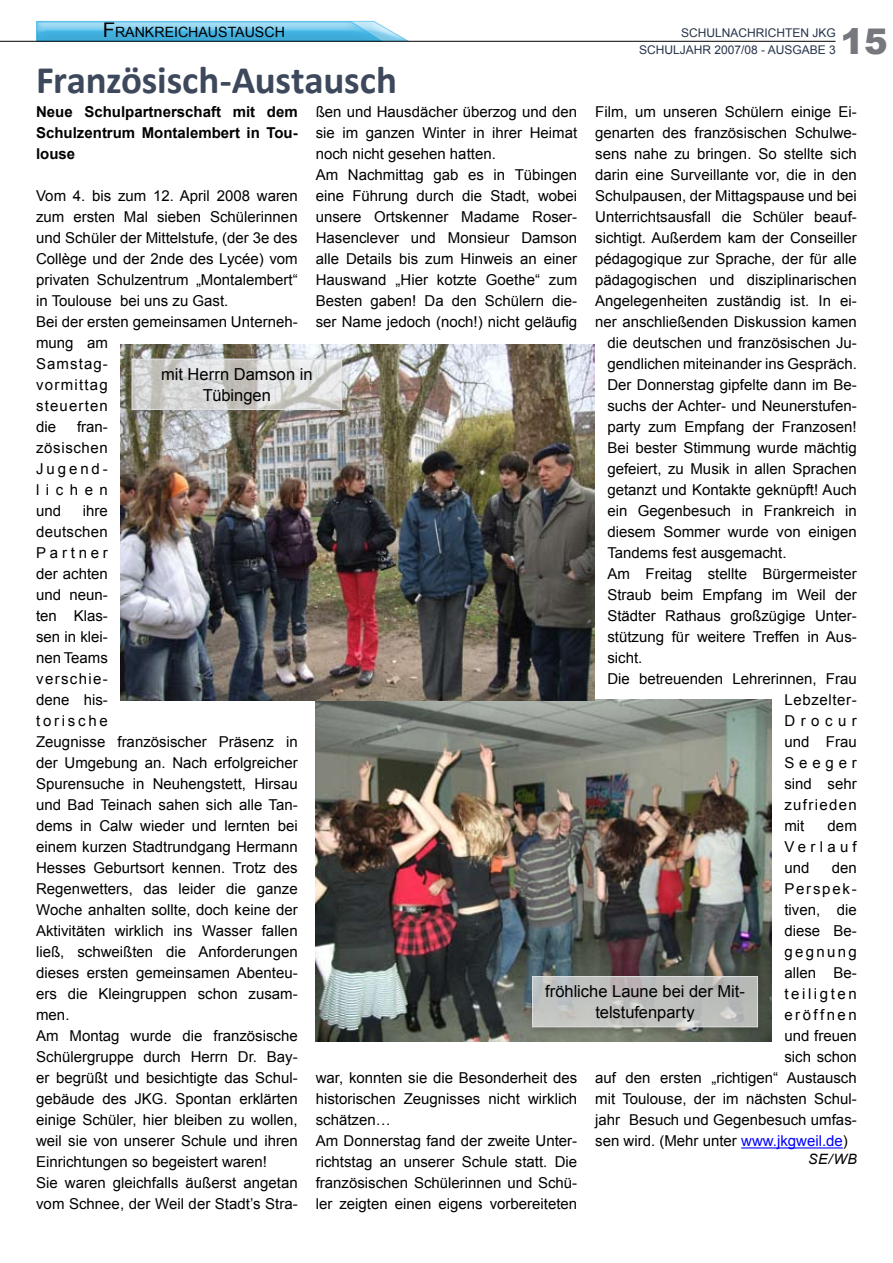
<style>
.page{position:relative;width:893px;height:1263px;background:#fff}
.page>*{position:absolute;margin:0;border:0;box-sizing:border-box;transform-origin:0 0}
.t1{font:700 39px "Calibri";letter-spacing:-.005em;color:#3d485c}
.t2{font:900 35.4px "Arial";color:#77787d}
.t3{font:16.5px/21px "Arial";color:#000;text-align:center}
.t4{font:15px/21px "Arial";color:#000}
.t5{font:700 15px/21px "Arial";color:#000;text-align:justify}
.t6{font:italic 14.25px "Arial";color:#000}
.t7{font:14.1px "Arial";color:#000}
.t8{font:12px "Arial";color:#27344a}
.s1{font-size:20.25px}
.s2{color:#00f}
</style>
<div class="page">
<svg style="left:36px;top:20px;width:374px;height:21px;background:#71c3e6"></svg>
<hr style="left:0;top:41px;width:836px;height:1px;background:#000">
<hr style="left:741px;top:1147px;width:102px;height:1px;background:#00f">
<img style="left:315px;top:699px;width:457px;height:342px">
<img style="left:121px;top:345px;width:474px;height:355px">
<div style="left:526px;top:970px;width:242px;height:67px;background:#000;opacity:.28"></div>
<svg style="left:534px;top:978px;width:222px;height:47px;background:#bebfbd"></svg>
<div style="left:532px;top:976px;width:226px;height:51px;border:1px solid #dddedf"></div>
<div style="left:125px;top:353px;width:227px;height:67px;background:#000;opacity:.28"></div>
<svg style="left:134px;top:361px;width:206px;height:46px;background:#d4d4d2"></svg>
<div style="left:132px;top:359px;width:210px;height:50px;border:1px solid #dddedf"></div>
<p class="t7" style="left:103px;top:23px;width:184px"><span class="s1">F</span>RANKREICHAUSTAUSCH</p>
<p class="t8" style="left:681px;top:25px;width:155px">Schulnachrichten JKG</p>
<h2 class="t2" style="left:840px;top:15px;width:49px">15</h2>
<p class="t8" style="left:639px;top:42px;width:198px">Schuljahr 2007/08 - Ausgabe 3</p>
<h1 class="t1" style="left:36px;top:56px;width:362px">Französisch-Austausch</h1>
<p class="t5" style="left:36px;top:102px;width:263px">Neue Schulpartnerschaft mit dem Schulzentrum Montalembert in Tou&shy;louse</p>
<p class="t4" style="left:36px;top:186px;width:263px">Vom 4. bis zum 12. April 2008 waren zum ersten Mal sieben Schülerinnen und Schüler der Mittelstufe, (der 3e des<br>Collège und der 2nde des Lycée) vom privaten Schulzentrum „Montalembert“ in Toulouse bei uns zu Gast.<br>Bei der ersten gemeinsamen U nterneh&shy;mung am<br>Samstag-<br>vormittag<br>steuerten<br>die</p>
<p class="t4" style="left:595px;top:102px;width:263px">Film, um unseren Schülern einige Ei-</p>
<p class="t4" style="left:595px;top:123px;width:263px">genarten des französischen Schulwe-</p>
<p class="t4" style="left:595px;top:144px;width:263px">sens nahe zu bringen. So stellte sich</p>
<p class="t4" style="left:595px;top:165px;width:263px">darin eine Surveillante vor, die in den</p>
<p class="t4" style="left:595px;top:186px;width:263px">Schulpausen, der Mittagspause und bei</p>
<p class="t4" style="left:595px;top:207px;width:263px">U nterrichtsausfall die Schüler beauf-</p>
<p class="t4" style="left:595px;top:228px;width:263px">sichtigt. Außerdem kam der Conseiller</p>
<p class="t4" style="left:595px;top:249px;width:263px">pédagogique zur Sprache, der für alle</p>
<p class="t4" style="left:595px;top:270px;width:263px">pädagogischen und disziplinarischen</p>
<p class="t4" style="left:595px;top:291px;width:263px">Angelegenheiten zuständig ist. I n ei-</p>
<p class="t4" style="left:595px;top:312px;width:263px">ner anschließenden Diskussion kamen</p>
<p class="t4" style="left:607px;top:333px;width:251px">die deutschen und französischen Ju-</p>
<p class="t4" style="left:607px;top:354px;width:251px">gendlichen miteinander ins Gespräch.</p>
<p class="t4" style="left:607px;top:375px;width:251px">Der Donnerstag gipfelte dann im Be-</p>
<p class="t4" style="left:607px;top:396px;width:251px">suchs der Achter- und Neunerstufen-</p>
<p class="t4" style="left:607px;top:417px;width:251px">party zum Empfang der Franzosen!</p>
<p class="t4" style="left:607px;top:438px;width:251px">Bei bester Stimmung wurde mächtig</p>
<p class="t4" style="left:607px;top:459px;width:251px">gefeiert, zu Musik in allen Sprachen</p>
<p class="t4" style="left:607px;top:480px;width:251px">getanzt und Kontakte geknüpft! Auch</p>
<p class="t4" style="left:607px;top:501px;width:251px">ein Gegenbesuch in Frankreich in</p>
<p class="t4" style="left:607px;top:522px;width:251px">diesem Sommer wurde von einigen</p>
<p class="t4" style="left:607px;top:543px;width:181px">Tandems fest ausgemacht.</p>
<p class="t4" style="left:607px;top:564px;width:251px">Am Freitag stellte Bürgermeister</p>
<p class="t4" style="left:607px;top:585px;width:251px">Straub beim Empfang im Weil der</p>
<p class="t4" style="left:607px;top:606px;width:251px">Städter Rathaus großzügige U nter-</p>
<p class="t4" style="left:607px;top:627px;width:251px">stützung für weitere Treffen in Aus-</p>
<p class="t4" style="left:607px;top:648px;width:37px">sicht.</p>
<p class="t4" style="left:607px;top:669px;width:251px">Die betreuenden Lehrerinnen, Frau</p>
<p class="t4" style="left:784px;top:690px;width:74px">Lebzelter-</p>
<p class="t4" style="left:784px;top:711px;width:74px">Drocur</p>
<p class="t4" style="left:784px;top:732px;width:74px">und Frau</p>
<p class="t4" style="left:784px;top:753px;width:74px">Seeger</p>
<p class="t4" style="left:784px;top:774px;width:74px">sind sehr</p>
<p class="t4" style="left:784px;top:795px;width:74px">zufrieden</p>
<p class="t4" style="left:784px;top:816px;width:21px">mit</p>
<p class="t4" style="left:316px;top:102px;width:263px">ßen und Hausdächer überzog und den sie im ganzen Winter in ihrer Heimat noch nicht gesehen hatten.<br>Am Nachmittag gab es in Tübingen eine Führung durch die Stadt, wobei unsere Ortskenner Madame Roser-Hasenclever und Monsieur Damson alle Details bis zum H inweis an einer Hauswand „H ier kotzte Goethe“ zum Besten gaben! Da den Schülern die&shy;ser Name jedoch (noch!) nicht geläufig</p>
<p class="t3" style="left:161px;top:364px;width:153px">mit Herrn Damson in<br>Tübingen</p>
<p class="t4" style="left:36px;top:417px;width:73px;text-align:justify;text-indent:41px">fran&shy;zösischen Jugend&shy;lichen und</p>
<p class="t4" style="left:36px;top:501px;width:263px;text-indent:47px">ihre<br>deutschen<br>Partner<br>der achten<br>und neun-<br>ten Klas-<br>sen in klei-<br>nen Teams<br>verschie-<br>dene his-<br>torische<br>Zeugnisse französischer Präsenz in der U mgebung an. Nach erfolgreicher<br>Spurensuche in Neuhengstett, H irsau und Bad Teinach sahen sich alle Tan&shy;dems in Calw wieder und lernten bei einem kurzen Stadtrundgang Hermann<br>H esses Geburtsort kennen. Trotz des<br>Regenwetters, das leider die ganze<br>Woche anhalten sollte, doch keine der<br>Aktivitäten wirklich ins Wasser fallen ließ, schweißten die Anforderungen dieses ersten gemeinsamen Abenteu&shy;ers die Kleingruppen schon zusam&shy;men.<br>Am Montag wurde die französische<br>Schülergruppe durch Herrn Dr. Bay&shy;er begrüßt und besichtigte das Schul&shy;gebäude des JKG. Spontan erklärten einige Schüler, hier bleiben zu wollen, weil sie von unserer Schule und ihren<br>Einrichtungen so begeistert waren!<br>Sie waren gleichfalls äußerst angetan vom Schnee, der Weil der Stadt’s Stra-</p>
<p class="t4" style="left:784px;top:816px;width:74px;text-align:justify;text-indent:43px">dem Verlauf und</p>
<p class="t4" style="left:832px;top:858px;width:27px">den</p>
<p class="t4" style="left:784px;top:879px;width:74px">Perspek-</p>
<p class="t4" style="left:784px;top:900px;width:74px">tiven, die</p>
<p class="t4" style="left:784px;top:921px;width:74px">diese Be-</p>
<p class="t4" style="left:784px;top:942px;width:74px">gegnung</p>
<p class="t4" style="left:784px;top:963px;width:74px">allen Be-</p>
<p class="t4" style="left:784px;top:984px;width:74px">teiligten</p>
<p class="t4" style="left:784px;top:1005px;width:74px">eröffnen</p>
<p class="t4" style="left:784px;top:1026px;width:74px">und freuen</p>
<p class="t4" style="left:784px;top:1047px;width:74px">sich schon</p>
<p class="t4" style="left:595px;top:1068px;width:263px">auf den ersten „richtigen“ Austausch</p>
<p class="t4" style="left:595px;top:1089px;width:263px">mit Toulouse, der im nächsten Schul-</p>
<p class="t4" style="left:595px;top:1110px;width:263px">jahr Besuch und Gegenbesuch umfas-</p>
<p class="t4" style="left:595px;top:1131px;width:254px">sen wird. (Mehr unter <span class="s2">www.jkgweil.de</span>)</p>
<p class="t6" style="left:808px;top:1150px;width:50px">SE/WB</p>
<p class="t3" style="left:545px;top:981px;width:201px">fröhliche Laune bei der Mit&shy;telstufenparty</p>
<p class="t4" style="left:316px;top:1068px;width:263px">war, konnten sie die Besonderheit des historischen Zeugnisses nicht wirklich schätzen…<br>Am Donnerstag fand der zweite U nter&shy;richtstag an unserer Schule statt. Die französischen Schülerinnen und Schü&shy;ler zeigten einen eigens vorbereiteten</p>
</div>
